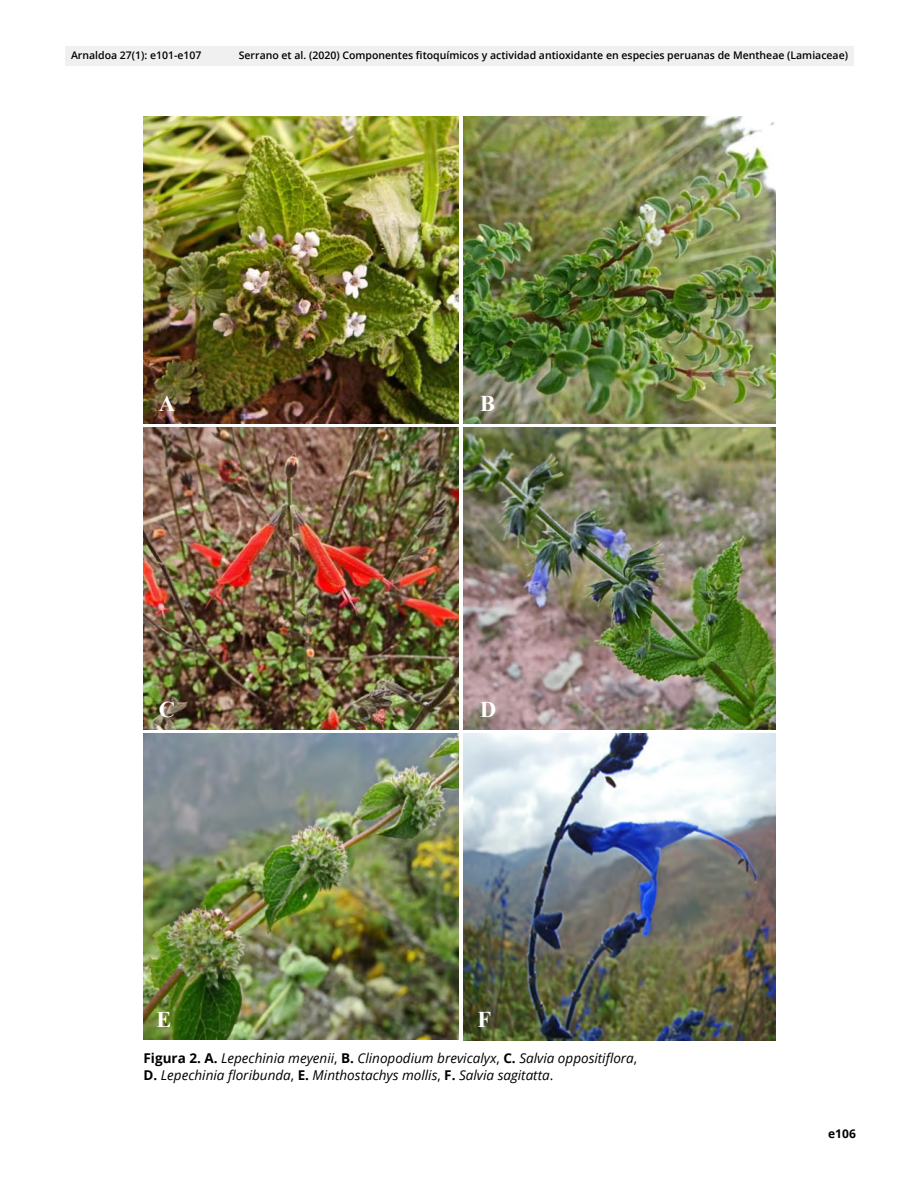
<style>
.page{position:relative;width:918px;height:1188px;background:#fff}
.page>*{position:absolute;margin:0;border:0;box-sizing:border-box;transform-origin:0 0}
.t1{font:700 22.5px "Times New Roman";color:#fff}
.t2{font:italic 13.5px/16.5px "Open Sans";color:#000}
.t3{font:700 12px "Open Sans";color:#000}
.t4{font:600 10.5px "Open Sans";color:#000}
.s1{font-weight:700;font-style:normal}
.s2{font-style:normal}
</style>
<div class="page">
<div style="left:65px;top:46px;width:788px;height:20px;background:#f0f0f0"></div>
<img style="left:463px;top:733px;width:312px;height:307px">
<img style="left:144px;top:733px;width:315px;height:307px">
<img style="left:463px;top:427px;width:312px;height:302px">
<img style="left:144px;top:427px;width:315px;height:302px">
<img style="left:463px;top:117px;width:312px;height:307px">
<img style="left:144px;top:117px;width:315px;height:307px">
<p class="t4" style="left:71px;top:48px;width:132px">Arnaldoa 27(1): e101-e107</p>
<p class="t4" style="left:239px;top:48px;width:611px">Serrano et al. (2020) Componentes fitoquímicos y actividad antioxidante en especies peruanas de Mentheae (Lamiaceae)</p>
<h1 class="t1" style="left:159px;top:387px;width:18px">A</h1>
<h1 class="t1" style="left:480px;top:387px;width:17px">B</h1>
<h1 class="t1" style="left:159px;top:693px;width:18px">C</h1>
<h1 class="t1" style="left:480px;top:693px;width:18px">D</h1>
<h1 class="t1" style="left:156px;top:1004px;width:17px">E</h1>
<h1 class="t1" style="left:478px;top:1004px;width:15px">F</h1>
<p class="t2" style="left:144px;top:1050px;width:495px"><span class="s1">Figura 2. A.</span> Lepechinia meyenii<span class="s2">,</span> <span class="s1">B.</span> Clinopodium brevicalyx<span class="s2">,</span> <span class="s1">C.</span> Salvia oppositiflora<span class="s2">,<br></span><span class="s1">D.</span> Lepechinia floribunda<span class="s2">,</span> <span class="s1">E.</span> Minthostachys mollis<span class="s2">,</span> <span class="s1">F.</span> Salvia sagitatta<span class="s2">.</span></p>
<p class="t3" style="left:828px;top:1125px;width:29px">e106</p>
</div>
